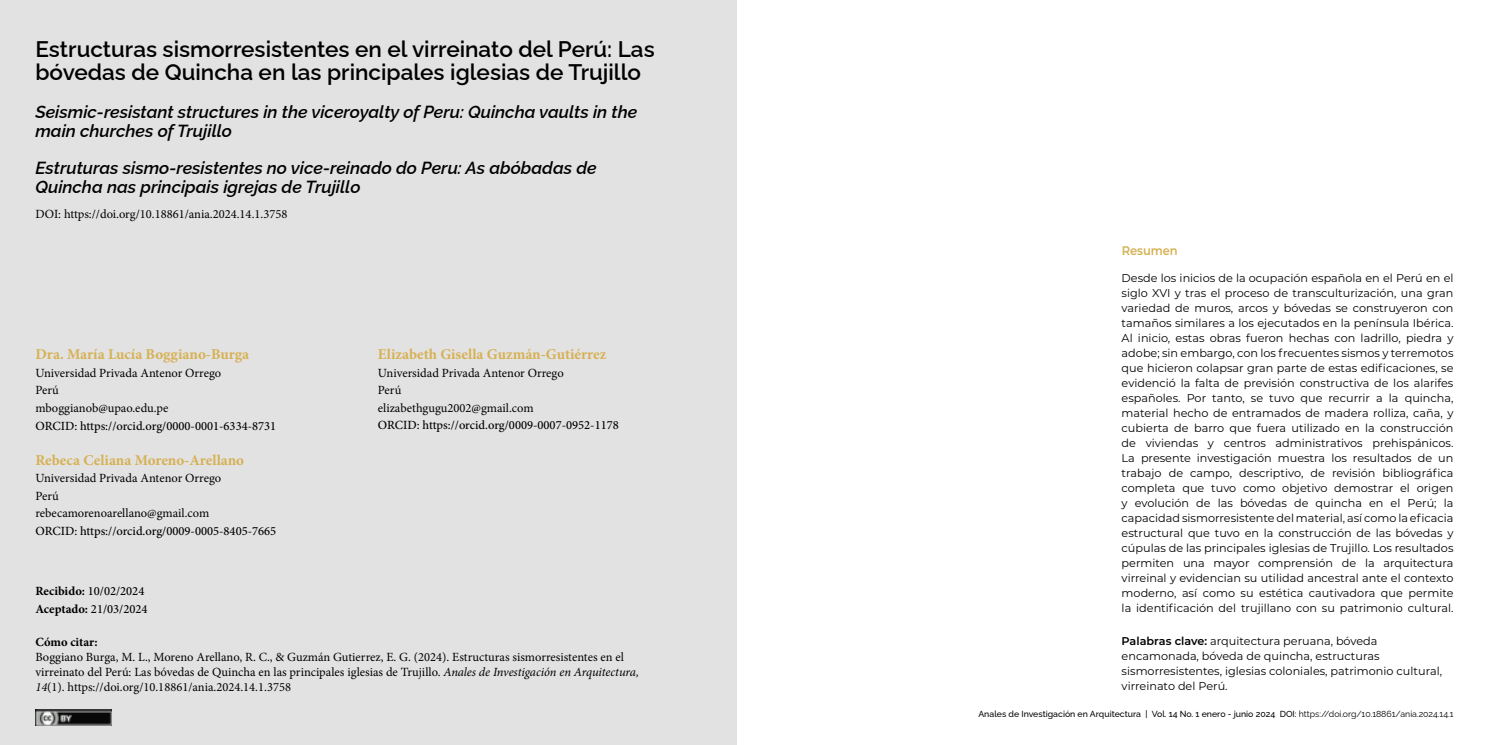
<style>
.page{position:relative;width:1489px;height:745px;background:#fff}
.page>*{position:absolute;margin:0;border:0;box-sizing:border-box;transform-origin:0 0}
.t1{font:600 22.5px/23.8px "Raleway";color:#000}
.t2{font:italic 600 17.5px/18.8px "Raleway";color:#000}
.t3{font:700 15px "Minion Pro";color:#d6b153}
.t4{font:12.5px/17.5px "Minion Pro";color:#000}
.t5{font:500 12.5px/17.5px "Minion Pro";color:#000}
.t6{font:700 12.5px "Minion Pro";color:#000}
.t7{font:600 12.5px "Montserrat";letter-spacing:-.01em;color:#d6b153;scale:.92 1}
.t8{font:11.25px/15px "Montserrat";color:#000;text-align:justify}
.t9{font:500 8.75px "Raleway";color:#000}
.s1{font-weight:700}
.s2{font-style:italic}
.s3{font-weight:600}
.s4{font-weight:400}
</style>
<div class="page">
<div style="left:0;top:0;width:379px;height:744px;background:#e3e2e2"></div>
<img style="left:35px;top:709px;width:77px;height:1px">
<div style="left:379px;top:0;width:358px;height:744px;background:#e3e2e2"></div>
<img style="left:35px;top:710px;width:77px;height:15px">
<h1 class="t1" style="left:35px;top:34px;width:620px">Estructuras sismorresistentes en el virreinato del Perú: Las bóvedas de Quincha en las principales iglesias de Trujillo</h1>
<h2 class="t2" style="left:35px;top:100px;width:603px">Seismic-resistant structures in the viceroyalty of Peru: Quincha vaults in the main churches of Trujillo</h2>
<h2 class="t2" style="left:35px;top:157px;width:562px">Estruturas sismo-resistentes no vice-reinado do Peru: As abóbadas de<br>Quincha nas principais igrejas de Trujillo</h2>
<p class="t4" style="left:35px;top:205px;width:253px">DOI: https://doi.org/10.18861/ania.2024.14.1.3758</p>
<h3 class="t3" style="left:35px;top:343px;width:215px">Dra. María Lucía Boggiano-Burga</h3>
<p class="t4" style="left:35px;top:364px;width:187px">Universidad Privada Antenor Orrego<br>Perú<br>mboggianob@upao.edu.pe</p>
<p class="t5" style="left:35px;top:417px;width:242px">ORCID: https://orcid.org/0000-0001-6334-8731</p>
<h3 class="t3" style="left:35px;top:449px;width:210px">Rebeca Celiana Moreno-Arellano</h3>
<p class="t4" style="left:35px;top:469px;width:187px">Universidad Privada Antenor Orrego<br>Perú rebecamorenoarellano@gmail.com</p>
<p class="t5" style="left:35px;top:522px;width:242px">ORCID: https://orcid.org/0009-0005-8405-7665</p>
<h3 class="t3" style="left:378px;top:343px;width:230px">Elizabeth Gisella Guzmán-Gutiérrez</h3>
<p class="t4" style="left:378px;top:364px;width:187px">Universidad Privada Antenor Orrego<br>Perú<br>elizabethgugu2002@gmail.com</p>
<p class="t5" style="left:378px;top:416px;width:242px">ORCID: https://orcid.org/0009-0007-0952-1178</p>
<p class="t5" style="left:35px;top:582px;width:114px"><span class="s1">Recibido:</span> 10/02/2024<br><span class="s1">Aceptado:</span> 21/03/2024</p>
<p class="t6" style="left:35px;top:632px;width:64px">Cómo citar:</p>
<p class="t4" style="left:35px;top:648px;width:605px;line-height:15px">Boggiano Burga, M. L., Moreno Arellano, R. C., &amp; Guzmán Gutierrez, E. G. (2024). Estructuras sismorresistentes en el virreinato del Perú: Las bóvedas de Quincha en las principales iglesias de Trujillo. <span class="s2">Anales de Investigación en Arquitectura,<br>14</span>(1). https://doi.org/10.18861/ania.2024.14.1.3758</p>
<p class="t7" style="left:1121px;top:241px;width:62px">Resumen</p>
<p class="t8" style="left:1121px;top:269px;width:333px">Desde los inicios de la ocupación española en el Perú en el siglo XVI y tras el proceso de transculturización, una gran variedad de muros, arcos y bóvedas se construyeron con tamaños similares a los ejecutados en la península Ibérica.<br>Al inicio, estas obras fueron hechas con ladrillo, piedra y adobe; sin embargo, con los frecuentes sismos y terremotos que hicieron colapsar gran parte de estas edificaciones, se evidenció la falta de previsión constructiva de los alarifes españoles. Por tanto, se tuvo que recurrir a la quincha, material hecho de entramados de madera rolliza, caña, y cubierta de barro que fuera utilizado en la construcción de viviendas y centros administrativos prehispánicos.<br>La presente investigación muestra los resultados de un trabajo de campo, descriptivo, de revisión bibliográfica completa que tuvo como objetivo demostrar el origen y evolución de las bóvedas de quincha en el Perú; la capacidad sismorresistente del material, así como la eficacia estructural que tuvo en la construcción de las bóvedas y cúpulas de las principales iglesias de Trujillo. Los resultados permiten una mayor comprensión de la arquitectura virreinal y evidencian su utilidad ancestral ante el contexto moderno, así como su estética cautivadora que permite la identificación del trujillano con su patrimonio cultural.</p>
<p class="t8" style="left:1121px;top:632px;width:322px;text-align:left"><span class="s3">Palabras clave:</span> arquitectura peruana, bóveda encamonada, bóveda de quincha, estructuras sismorresistentes, iglesias coloniales, patrimonio cultural, virreinato del Perú.</p>
<p class="t9" style="left:978px;top:706px;width:476px">Anales de Investigación en Arquitectura | Vol. 14 No. 1 enero - junio 2024 DOI: <span class="s4">https://doi.org/10.18861/ania.2024.14.1</span></p>
</div>
